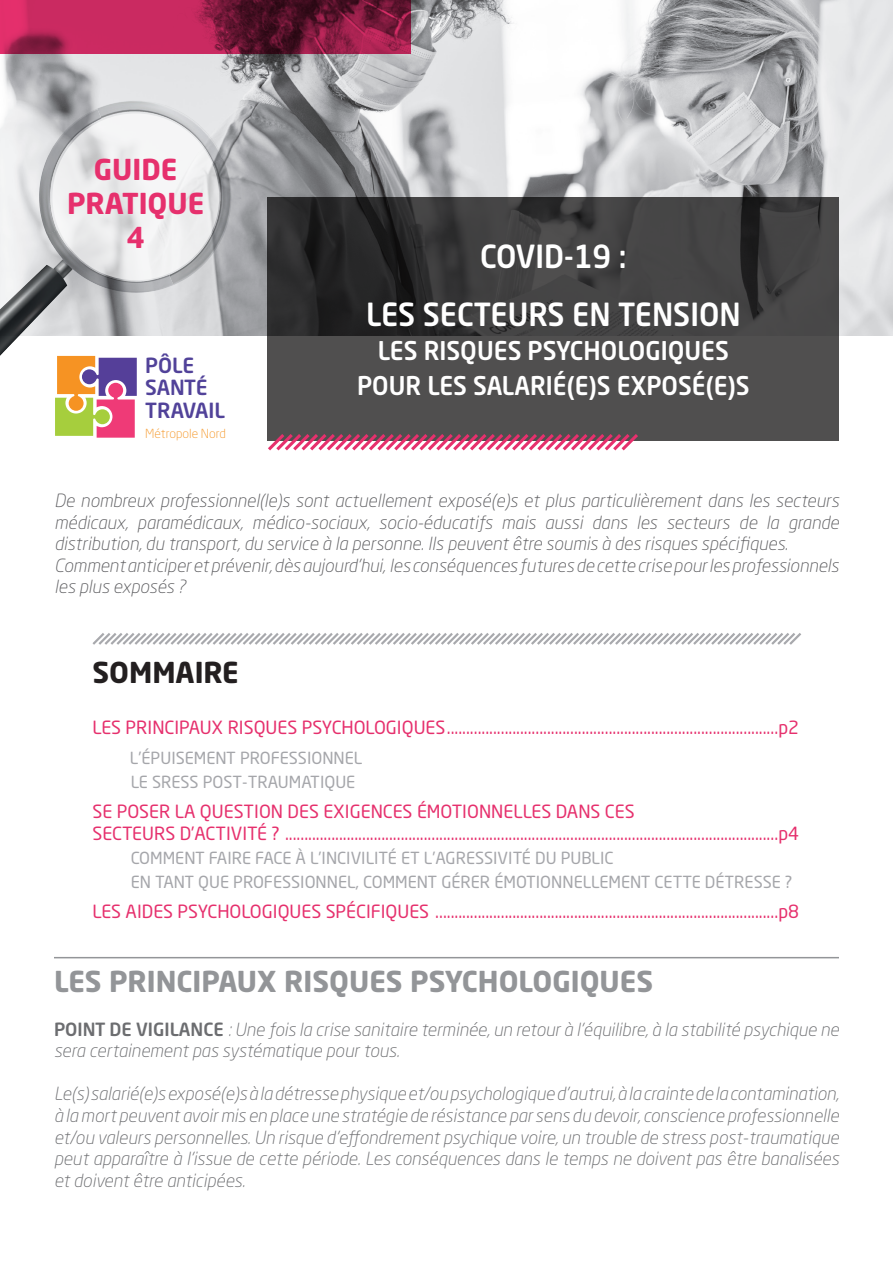
<style>
.page{position:relative;width:893px;height:1263px;background:#fff}
.page>*{position:absolute;margin:0;border:0;box-sizing:border-box;transform-origin:0 0}
.t1{font:500 31.5px "Neo Sans Std";color:#fff;scale:.95 1}
.titre_gris{font:700 28.5px "Neo Sans Std";color:#939598}
.t2{font:700 28.5px/34.2px "Neo Sans Std";color:#e6306d;text-align:center}
.Style_de_paragraphe{font:700 28.5px "Neo Sans Std";color:#231f20}
.t3{font:500 25.5px "Neo Sans Std";color:#fff;scale:.95 1}
.t4{font:500 20.7px/22.5px "Neo Sans Std";color:#514299}
.t5{font:italic 300 18px/21.6px "Neo Sans Std";color:#6c6d70}
.t6{font:18px "Neo Sans Std";color:#e6306d}
.t7{font:italic 300 18px/21.6px "Neo Sans Std";color:#5c5c5f;text-align:justify}
.t8{font:16.5px "Neo Sans Std";color:#a5a6aa}
.t9{font:300 12.45px "Neo Sans Std";color:#f59523}
.s1{font-weight:500;font-style:normal}
</style>
<div class="page">
<svg style="left:92px;top:633px;width:709px;height:12px"></svg>
<img style="left:0;top:0;width:893px;height:335px">
<svg style="left:0;top:0;width:411px;height:54px;background:#9b204a"></svg>
<svg style="left:268px;top:198px;width:571px;height:243px;background:#424242"></svg>
<svg style="left:267px;top:431px;width:374px;height:20px"></svg>
<svg style="left:55px;top:356px;width:82px;height:82px;background:#c5907b"></svg>
<img style="left:0;top:265px;width:67px;height:93px">
<img style="left:97px;top:101px;width:127px;height:58px">
<img style="left:38px;top:108px;width:64px;height:127px">
<img style="left:173px;top:159px;width:60px;height:126px">
<img style="left:47px;top:230px;width:126px;height:64px">
<svg style="left:52px;top:113px;width:167px;height:167px;fill:#efeff0"></svg>
<hr style="left:54px;top:957px;width:785px;height:1px;background:#939598">
<p class="t2" style="left:67px;top:152px;width:139px">GUIDE<br>PRATIQUE</p>
<p class="t2" style="left:126px;top:220px;width:20px">4</p>
<p class="t4" style="left:145px;top:353px;width:81px">PÔLE<br>SANTÉ<br>TRAVAIL</p>
<p class="t9" style="left:145px;top:426px;width:82px">Métropole Nord</p>
<p class="t1" style="left:480px;top:237px;width:156px">COVID-19 :</p>
<p class="t1" style="left:366px;top:294px;width:396px">LES SECTEURS EN TENSION</p>
<p class="t3" style="left:378px;top:335px;width:371px">LES RISQUES PSYCHOLOGIQUES</p>
<p class="t3" style="left:357px;top:369px;width:415px">POUR LES SALARIÉ(E)S EXPOSÉ(E)S</p>
<p class="t7" style="left:55px;top:489px;width:786px">De nombreux professionnel(le)s sont actuellement exposé(e)s et plus particulièrement dans les secteurs médicaux, paramédicaux, médico-sociaux, socio-éducatifs mais aussi dans les secteurs de la grande distribution, du transport, du service à la personne. Ils peuvent être soumis à des risques spécifiques.</p>
<p class="t7" style="left:55px;top:554px;width:786px">Comment anticiper et prévenir, dès aujourd’hui, les conséquences futures de cette crise pour les professionnels les plus exposés ?</p>
<p class="Style_de_paragraphe" style="left:92px;top:654px;width:148px">SOMMAIRE</p>
<p class="t6" style="left:92px;top:716px;width:708px">LES PRINCIPAUX RISQUES PSYCHOLOGIQUES......................................................................................p2</p>
<p class="t8" style="left:130px;top:748px;width:234px">L’ÉPUISEMENT PROFESSIONNEL</p>
<p class="t8" style="left:131px;top:772px;width:226px">LE SRESS POST-TRAUMATIQUE</p>
<p class="t6" style="left:92px;top:800px;width:544px">SE POSER LA QUESTION DES EXIGENCES ÉMOTIONNELLES DANS CES</p>
<p class="t6" style="left:92px;top:822px;width:708px">SECTEURS D’ACTIVITÉ ? ................................................................................................................................p4</p>
<p class="t8" style="left:131px;top:847px;width:484px">COMMENT FAIRE FACE À L’INCIVILITÉ ET L’AGRESSIVITÉ DU PUBLIC</p>
<p class="t8" style="left:131px;top:871px;width:663px">EN TANT QUE PROFESSIONNEL, COMMENT GÉRER ÉMOTIONNELLEMENT CETTE DÉTRESSE ?</p>
<p class="t6" style="left:92px;top:900px;width:708px">LES AIDES PSYCHOLOGIQUES SPÉCIFIQUES .........................................................................................p8</p>
<p class="titre_gris" style="left:54px;top:963px;width:601px">LES PRINCIPAUX RISQUES PSYCHOLOGIQUES</p>
<p class="t5" style="left:54px;top:1018px;width:786px"><span class="s1">POINT DE VIGILANCE</span> : Une fois la crise sanitaire terminée, un retour à l’équilibre, à la stabilité psychique ne sera certainement pas systématique pour tous.</p>
<p class="t5" style="left:54px;top:1083px;width:787px;text-align:justify">Le(s) salarié(e)s exposé(e)s à la détresse physique et/ou psychologique d’autrui, à la crainte de la contamination, à la mort peuvent avoir mis en place une stratégie de résistance par sens du devoir, conscience professionnelle et/ou valeurs personnelles. Un risque d’effondrement psychique voire, un trouble de stress post-traumatique peut apparaître à l’issue de cette période. Les conséquences dans le temps ne doivent pas être banalisées et doivent être anticipées.</p>
</div>
